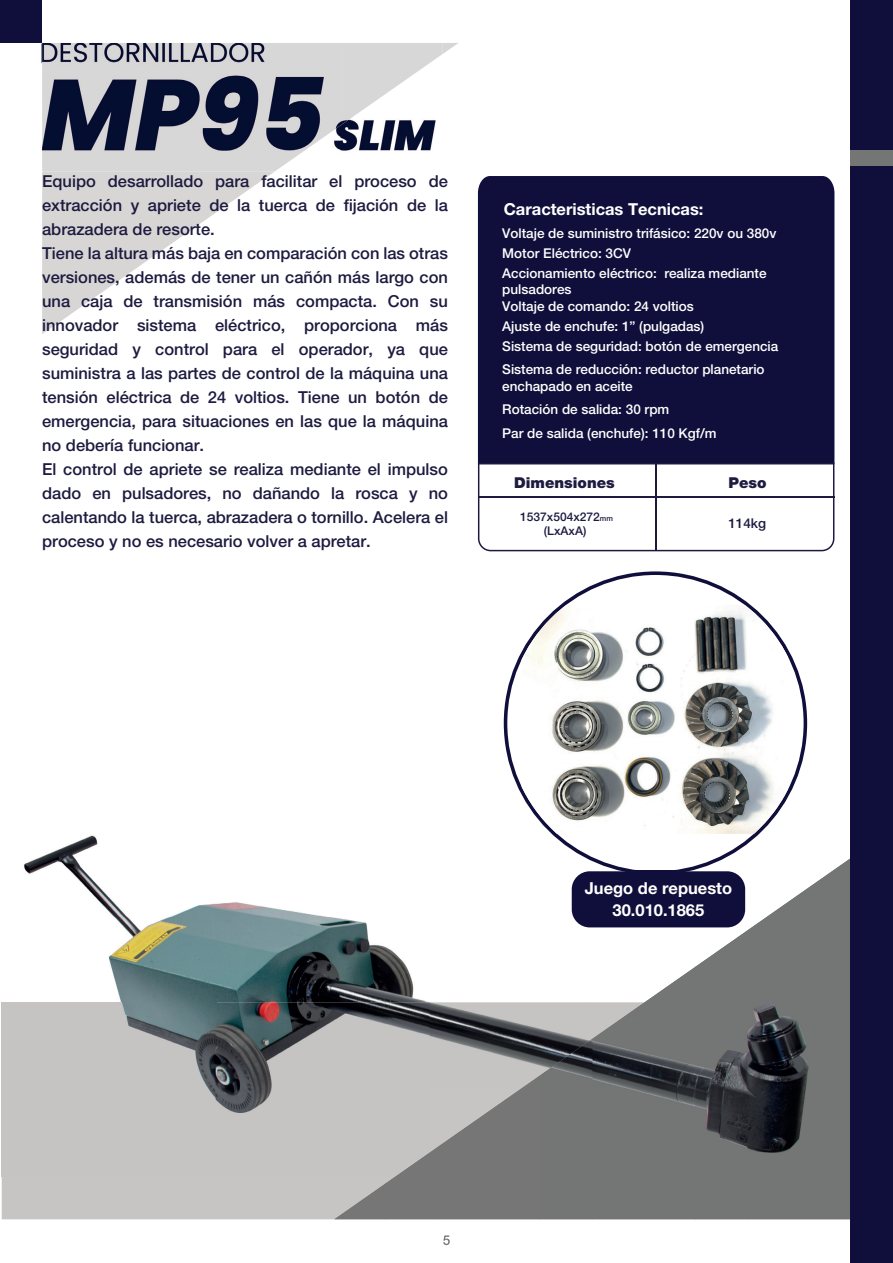
<style>
.page{position:relative;width:893px;height:1263px;background:#fff}
.page>*{position:absolute;margin:0;border:0;box-sizing:border-box;transform-origin:0 0}
.t1{font:500 16.5px/24px "Helvetica Neue LT Std";color:#1d1b3f}
.t2{font:700 16.5px/22.4px "Helvetica Neue LT Std";color:#fff;text-align:center}
.t3{font:900 15px "Helvetica Neue LT Std";color:#1d1b3f}
.t4{font:500 13.5px/19.8px "Helvetica Neue LT Std";color:#fff}
.t5{font:500 13.5px "Helvetica Neue LT Std";color:#1d1b3f}
.t6{font:500 12px/14.4px "Helvetica Neue LT Std";color:#1d1b3f;text-align:center}
.s1{font-size:7.5px}
</style>
<div class="page">
<div style="left:850px;top:0;width:43px;height:1263px;background:#100f3c"></div>
<div style="left:850px;top:150px;width:43px;height:16px;background:#747675"></div>
<svg style="left:42px;top:43px;width:416px;height:291px"></svg>
<div style="left:478px;top:176px;width:356px;height:287px;background:#100f3c"></div>
<svg style="left:478px;top:463px;width:356px;height:88px"></svg>
<hr style="left:479px;top:496px;width:355px;height:1px;background:#1c1a3e">
<div style="left:0;top:0;width:42px;height:43px;background:#100f3c"></div>
<img style="left:24px;top:720px;width:784px;height:197px">
<img style="left:1px;top:917px;width:424px;height:99px">
<img style="left:53px;top:1219px;width:797px;height:27px">
<img style="left:2px;top:1002px;width:428px;height:174px">
<img style="left:430px;top:1002px;width:160px;height:87px">
<div style="left:2px;top:1176px;width:383px;height:43px;background:#c6c5c3"></div>
<img style="left:747px;top:858px;width:103px;height:361px">
<img style="left:696px;top:930px;width:51px;height:289px">
<img style="left:592px;top:966px;width:104px;height:253px">
<img style="left:540px;top:1039px;width:52px;height:180px">
<img style="left:437px;top:1075px;width:104px;height:144px">
<img style="left:385px;top:1147px;width:52px;height:72px">
<img style="left:334px;top:1183px;width:52px;height:36px">
<svg style="left:443px;top:1235px;width:7px;height:10px"></svg>
<img style="left:578px;top:923px;width:90px;height:5px">
<img style="left:498px;top:903px;width:30px;height:14px">
<svg style="left:504px;top:571px;width:303px;height:304px;background:#2c2b52"></svg>
<div style="left:507px;top:575px;width:297px;height:295px;background:#fff;border-radius:148px"></div>
<img style="left:522px;top:605px;width:266px;height:229px">
<div style="left:572px;top:871px;width:173px;height:56px;background:#100f3c;border-radius:18px"></div>
<img style="left:343px;top:124px;width:100px;height:47px">
<img style="left:42px;top:43px;width:301px;height:128px">
<img style="left:342px;top:43px;width:101px;height:81px">
<p class="t1" style="left:42px;top:169px;width:407px">Equipo desarrollado para facilitar el proceso de extracción y apriete de la tuerca de fijación de la abrazadera de resorte.<br>Tiene la altura más baja en comparación con las otras versiones, además de tener un cañón más largo con una caja de transmisión más compacta. Con su innovador sistema eléctrico, proporciona más seguridad y control para el operador, ya que suministra a las partes de control de la máquina una tensión eléctrica de 24 voltios. Tiene un botón de emergencia, para situaciones en las que la máquina no debería funcionar.<br>El control de apriete se realiza mediante el impulso dado en pulsadores, no dañando la rosca y no calentando la tuerca, abrazadera o tornillo. Acelera el proceso y no es necesario volver a apretar.</p>
<p class="t2" style="left:504px;top:197px;width:201px">Caracteristicas Tecnicas:</p>
<p class="t4" style="left:502px;top:223px;width:276px">Voltaje de suministro trifásico: 220v ou 380v<br>Motor Eléctrico: 3CV<br>Accionamiento eléctrico: realiza mediante</p>
<p class="t4" style="left:502px;top:281px;width:193px;line-height:16.8px">pulsadores<br>Voltaje de comando: 24 voltios</p>
<p class="t4" style="left:502px;top:316px;width:278px">Ajuste de enchufe: 1” (pulgadas)<br>Sistema de seguridad: botón de emergencia</p>
<p class="t4" style="left:502px;top:361px;width:264px;line-height:16.5px">Sistema de reducción: reductor planetario enchapado en aceite</p>
<p class="t4" style="left:502px;top:396px;width:216px;line-height:24.3px">Rotación de salida: 30 rpm<br>Par de salida (enchufe): 110 Kgf/m</p>
<p class="t3" style="left:514px;top:473px;width:102px">Dimensiones</p>
<p class="t6" style="left:520px;top:509px;width:94px">1537x504x272<span class="s1">mm </span>(LxAxA)</p>
<p class="t3" style="left:728px;top:473px;width:40px">Peso</p>
<p class="t5" style="left:728px;top:515px;width:39px">114kg</p>
<p class="t2" style="left:585px;top:876px;width:149px">Juego de repuesto<br>30.010.1865</p>
</div>
